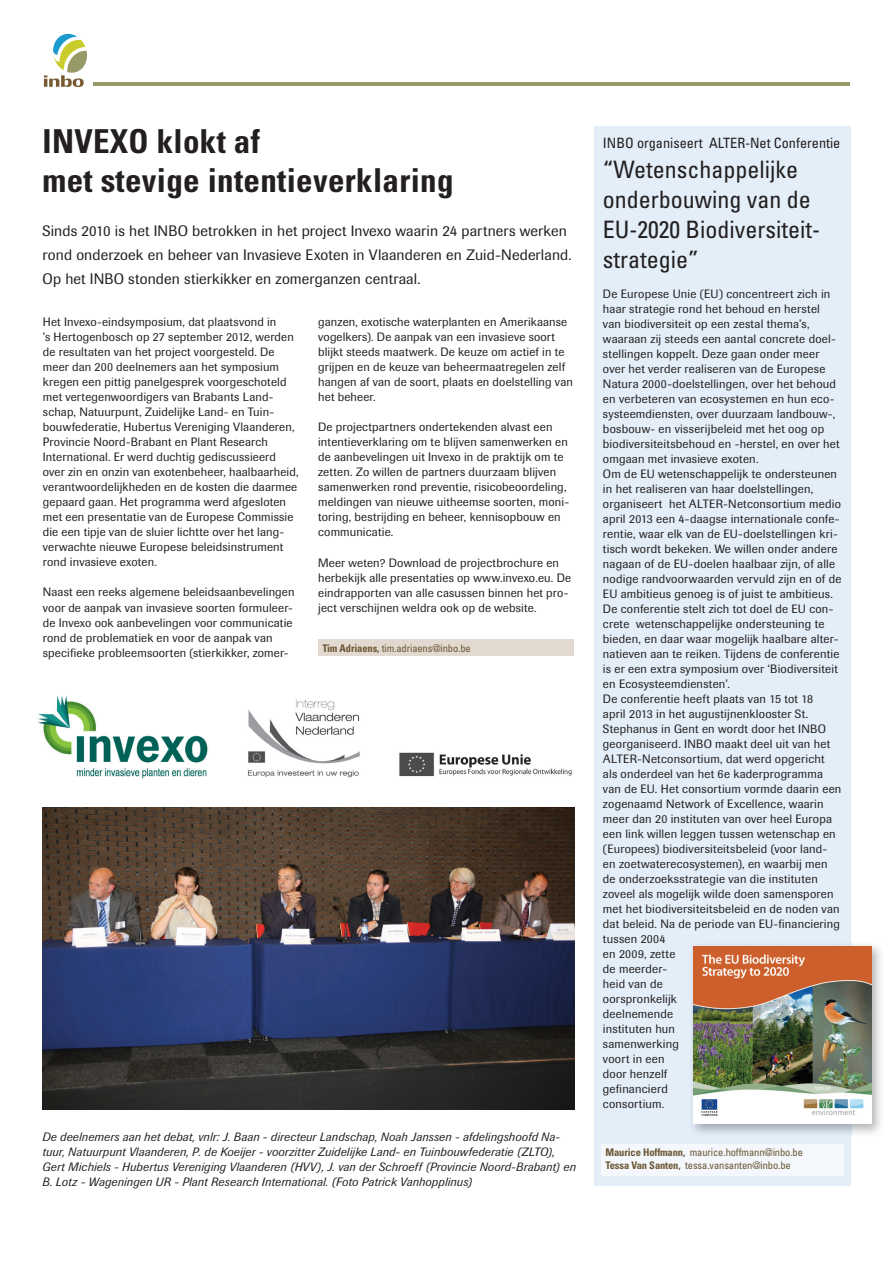
<style>
.page{position:relative;width:893px;height:1263px;background:#fff}
.page>*{position:absolute;margin:0;border:0;box-sizing:border-box;transform-origin:0 0}
.t1{font:700 condensed 33px/39.6px "Univers LT Std";letter-spacing:.01em;color:#231f20}
.t2{font:condensed 24px/30px "Univers LT Std";color:#231f20}
.t3{font:15px/24px "Imago";letter-spacing:.01em;color:#231f20}
.t4{font:condensed 14.25px "Univers LT Std";color:#231f20}
.t5{font:12px/15px "Imago";letter-spacing:.015em;color:#231f20}
.t6{font:italic 12px/15px "Imago";letter-spacing:.01em;color:#231f20}
.t7{font:condensed 10.5px/12.6px "Univers LT Std";letter-spacing:-.01em;color:#6b5633}
.s1{font-weight:700}
</style>
<div class="page">
<hr style="left:94px;top:82px;width:756px;height:3px;background:#979967">
<div style="left:594px;top:126px;width:257px;height:1060px;background:#e3eef8"></div>
<img style="left:43px;top:808px;width:532px;height:302px">
<div style="left:601px;top:1144px;width:242px;height:32px;background:#f4f8fc"></div>
<img style="left:38px;top:696px;width:534px;height:83px">
<div style="left:318px;top:640px;width:256px;height:16px;background:#e2dad0"></div>
<img style="left:693px;top:942px;width:188px;height:195px">
<img style="left:693px;top:946px;width:178px;height:178px">
<svg style="left:44px;top:34px;width:43px;height:53px"></svg>
<h1 class="t1" style="left:43px;top:121px;width:413px">INVEXO klokt af<br>met stevige intentieverklaring</h1>
<p class="t3" style="left:43px;top:219px;width:531px">Sinds 2010 is het INBO betrokken in het project Invexo waarin 24 partners werken rond onderzoek en beheer van Invasieve Exoten in Vlaanderen en Zuid-Nederland.<br>Op het INBO stonden stierkikker en zomerganzen centraal.</p>
<p class="t5" style="left:43px;top:315px;width:257px">Het Invexo-eindsymposium, dat plaatsvond in<br>’s Hertogenbosch op 27 september 2012, werden de resultaten van het project voorgesteld. De meer dan 200 deelnemers aan het symposium kregen een pittig panelgesprek voorgeschoteld met vertegenwoordigers van Brabants Land&shy;schap, Natuurpunt, Zuidelijke Land- en Tuin&shy;bouwfederatie, Hubertus Vereniging Vlaanderen, Provincie Noord-Brabant en Plant Research International. Er werd duchtig gediscussieerd over zin en onzin van exotenbeheer, haalbaarheid, verantwoordelijkheden en de kosten die daarmee gepaard gaan. Het programma werd afgesloten met een presentatie van de Europese Commissie die een tipje van de sluier lichtte over het lang&shy;verwachte nieuwe Europese beleidsinstrument rond invasieve exoten.</p>
<p class="t5" style="left:43px;top:585px;width:253px">Naast een reeks algemene beleidsaanbevelingen voor de aanpak van invasieve soorten formuleer&shy;de Invexo ook aanbevelingen voor communicatie rond de problematiek en voor de aanpak van specifieke probleemsoorten (stierkikker, zomer-</p>
<p class="t5" style="left:318px;top:315px;width:256px">ganzen, exotische waterplanten en Amerikaanse vogelkers). De aanpak van een invasieve soort blijkt steeds maatwerk. De keuze om actief in te grijpen en de keuze van beheermaatregelen zelf hangen af van de soort, plaats en doelstelling van het beheer.</p>
<p class="t5" style="left:318px;top:420px;width:252px">De projectpartners ondertekenden alvast een intentieverklaring om te blijven samenwerken en de aanbevelingen uit Invexo in de praktijk om te zetten. Zo willen de partners duurzaam blijven samenwerken rond preventie, risicobeoordeling, meldingen van nieuwe uitheemse soorten, moni&shy;toring, bestrijding en beheer, kennisopbouw en communicatie.</p>
<p class="t5" style="left:318px;top:555px;width:254px">Meer weten? Download de projectbrochure en herbekijk alle presentaties op www.invexo.eu. De eindrapporten van alle casussen binnen het pro&shy;ject verschijnen weldra ook op de website.</p>
<p class="t7" style="left:322px;top:641px;width:150px"><span class="s1">Tim Adriaens,</span> tim.adriaens@inbo.be</p>
<p class="t6" style="left:42px;top:1130px;width:535px">De deelnemers aan het debat, vnlr: J. Baan - directeur Landschap, Noah Janssen - afdelingshoofd Na&shy;tuur, Natuurpunt Vlaanderen, P. de Koeijer - voorzitter Zuidelijke Land- en Tuinbouwfederatie (ZLTO), Gert Michiels - Hubertus Vereniging Vlaanderen (HVV), J. van der Schroeff (Provincie Noord-Brabant) en B. Lotz - Wageningen UR - Plant Research International. (Foto Patrick Vanhopplinus)</p>
<p class="t4" style="left:603px;top:133px;width:239px">INBO organiseert ALTER-Net Conferentie</p>
<h2 class="t2" style="left:603px;top:154px;width:219px">“Wetenschappelijke onderbouwing van de<br>EU-2020 Biodiversiteit&shy;strategie”</h2>
<p class="t5" style="left:603px;top:286px;width:240px">De Europese Unie (EU) concentreert zich in haar strategie rond het behoud en herstel<br>van biodiversiteit op een zestal thema’s, waaraan zij steeds een aantal concrete doel&shy;stellingen koppelt. Deze gaan onder meer over het verder realiseren van de Europese Natura 2000-doelstellingen, over het behoud en verbeteren van ecosystemen en hun eco&shy;systeemdiensten, over duurzaam landbouw-, bosbouw- en visserijbeleid met het oog op biodiversiteitsbehoud en -herstel, en over het omgaan met invasieve exoten.<br>Om de EU wetenschappelijk te ondersteunen in het realiseren van haar doelstellingen, organiseert het ALTER-Netconsortium medio april 2013 een 4-daagse internationale confe&shy;rentie, waar elk van de EU-doelstellingen kri&shy;tisch wordt bekeken. We willen onder andere nagaan of de EU-doelen haalbaar zijn, of alle nodige randvoorwaarden vervuld zijn en of de EU ambitieus genoeg is of juist te ambitieus.<br>De conferentie stelt zich tot doel de EU con&shy;crete wetenschappelijke ondersteuning te bieden, en daar waar mogelijk haalbare alter&shy;natieven aan te reiken. Tijdens de conferentie is er een extra symposium over ‘Biodiversiteit en Ecosysteemdiensten’.<br>De conferentie heeft plaats van 15 tot 18<br>april 2013 in het augustijnenklooster St.<br>Stephanus in Gent en wordt door het INBO georganiseerd. INBO maakt deel uit van het ALTER-Netconsortium, dat werd opgericht als onderdeel van het 6e kaderprogramma van de EU. Het consortium vormde daarin een zogenaamd Network of Excellence, waarin meer dan 20 instituten van over heel Europa een link willen leggen tussen wetenschap en (Europees) biodiversiteitsbeleid (voor land&shy;en zoetwaterecosystemen), en waarbij men de onderzoeksstrategie van die instituten zoveel als mogelijk wilde doen samensporen met het biodiversiteitsbeleid en de noden van dat beleid. Na de periode van EU-financiering tussen 2004<br>en 2009, zette<br>de meerder-<br>heid van de<br>oorspronkelijk<br>deelnemende<br>instituten hun<br>samenwerking<br>voort in een<br>door henzelf<br>gefinancierd<br>consortium.</p>
<p class="t7" style="left:605px;top:1146px;width:199px"><span class="s1">Maurice Hoffmann,</span> maurice.hoffmann@inbo.be<br><span class="s1">Tessa Van Santen,</span> tessa.vansanten@inbo.be</p>
</div>
